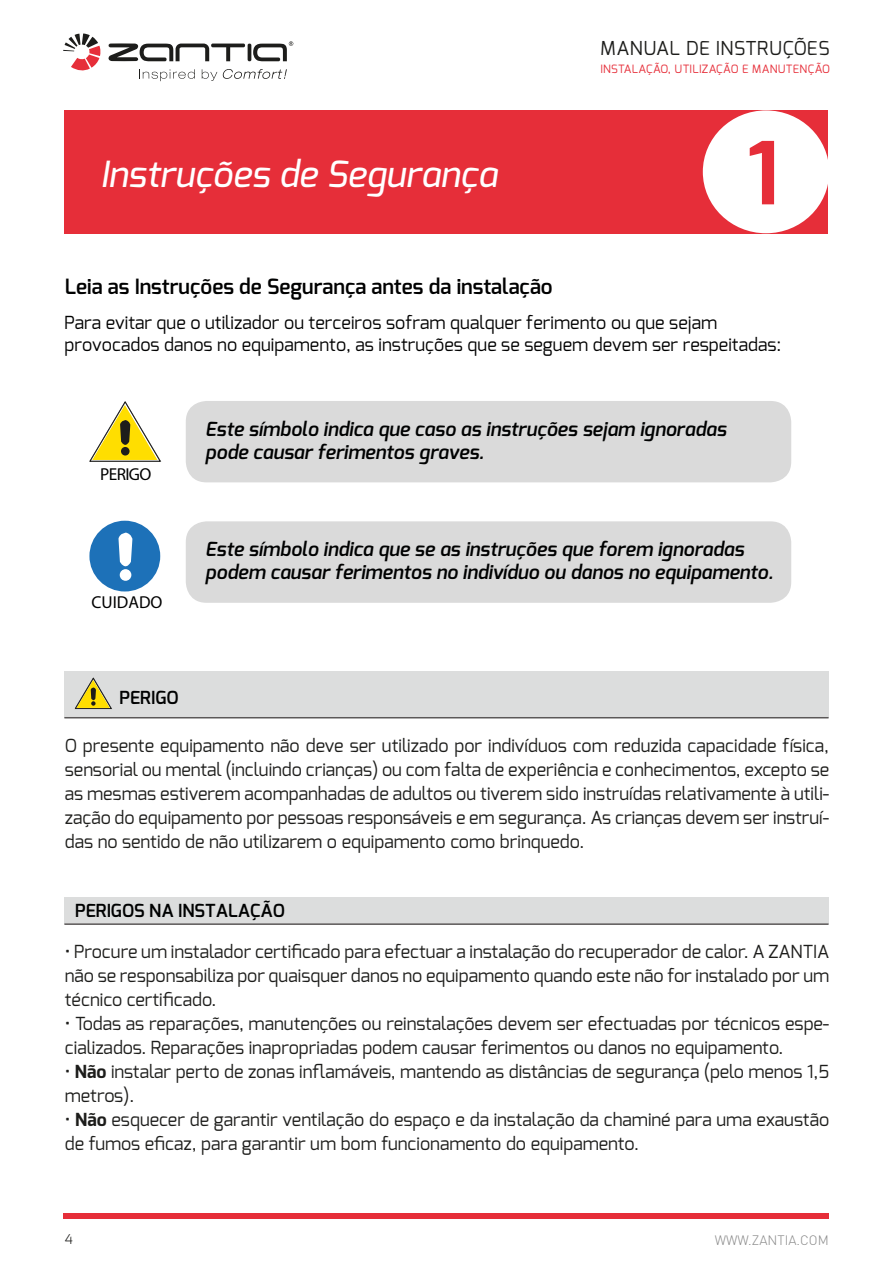
<style>
.page{position:relative;width:893px;height:1263px;background:#fff}
.page>*{position:absolute;margin:0;border:0;box-sizing:border-box;transform-origin:0 0}
.t1{font:700 86.7px "Exo";color:#e62e39}
.t2{font:italic 500 36px "Exo";color:#fff}
.t3{font:600 21px "Exo";color:#000101}
.t4{font:italic 600 19.5px/23.4px "Exo";color:#000101}
.t5{font:19.2px "Exo";letter-spacing:.03em;color:#1d1d1b}
.t6{font:18px/24px "Exo";color:#1d1d1b}
.t7{font:18px/21.6px "Exo";color:#000101}
.t8{font:600 18px "Exo";color:#000101}
.t9{font:17.25px "Myriad Pro";color:#000101}
.t10{font:300 13.5px "DIN";color:#878787}
.t11{font:300 13.5px "Exo";color:#1d1d1b}
.t12{font:11.4px "Exo";letter-spacing:.03em;color:#e62e39}
.s1{font-weight:700}
</style>
<div class="page">
<svg style="left:89px;top:401px;width:72px;height:61px"></svg>
<div style="left:121px;top:447px;width:9px;height:8px;background:#1d1d1b;border-radius:50%"></div>
<div style="left:186px;top:401px;width:605px;height:81px;background:#dadada;border-radius:21px"></div>
<div style="left:186px;top:521px;width:605px;height:82px;background:#dadada;border-radius:21px"></div>
<div style="left:89px;top:521px;width:71px;height:70px;background:#1d71b8;border-radius:50%"></div>
<svg style="left:118px;top:533px;width:14px;height:39px"></svg>
<div style="left:120px;top:569px;width:11px;height:12px;background:#fff;border-radius:50%"></div>
<div style="left:64px;top:672px;width:765px;height:46px;background:#dcdddd"></div>
<hr style="left:64px;top:717px;width:765px;height:1px;background:#5b5858">
<div style="left:64px;top:897px;width:765px;height:27px;background:#dcdddd"></div>
<hr style="left:64px;top:923px;width:765px;height:2px;background:#5b5858">
<div style="left:65px;top:110px;width:763px;height:123px;background:#e62e39"></div>
<div style="left:703px;top:110px;width:126px;height:123px;background:#fff;border-radius:50%"></div>
<svg style="left:75px;top:678px;width:37px;height:31px"></svg>
<div style="left:64px;top:1214px;width:765px;height:5px;background:#e62e39"></div>
<svg style="left:142px;top:69px;width:53px;height:12px"></svg>
<svg style="left:202px;top:69px;width:15px;height:12px"></svg>
<svg style="left:223px;top:69px;width:64px;height:10px"></svg>
<svg style="left:253px;top:41px;width:40px;height:20px"></svg>
<hr style="left:248px;top:44px;width:3px;height:17px;background:#1d1d1b;border-radius:2px">
<hr style="left:211px;top:44px;width:34px;height:3px;background:#1d1d1b;border-radius:2px">
<svg style="left:63px;top:34px;width:38px;height:37px"></svg>
<svg style="left:108px;top:43px;width:101px;height:18px"></svg>
<h2 class="t2" style="left:100px;top:151px;width:399px">Instruções de Segurança</h2>
<p class="t5" style="left:600px;top:36px;width:231px">MANUAL DE INSTRUÇÕES</p>
<p class="t12" style="left:600px;top:62px;width:231px">INSTALAÇÃO, UTILIZAÇÃO E MANUTENÇÃO</p>
<h1 class="t1" style="left:747px;top:117px;width:34px">1</h1>
<p class="t3" style="left:65px;top:273px;width:489px">Leia as Instruções de Segurança antes da instalação</p>
<p class="t7" style="left:64px;top:312px;width:718px">Para evitar que o utilizador ou terceiros sofram qualquer ferimento ou que sejam provocados danos no equipamento, as instruções que se seguem devem ser respeitadas:</p>
<p class="t9" style="left:100px;top:464px;width:53px">PERIGO</p>
<p class="t9" style="left:92px;top:592px;width:72px">CUIDADO</p>
<p class="t4" style="left:205px;top:417px;width:522px">Este símbolo indica que caso as instruções sejam ignoradas pode causar ferimentos graves.</p>
<p class="t4" style="left:205px;top:537px;width:570px">Este símbolo indica que se as instruções que forem ignoradas podem causar ferimentos no indivíduo ou danos no equipamento.</p>
<p class="t8" style="left:119px;top:686px;width:61px">PERIGO</p>
<p class="t6" style="left:65px;top:734px;width:766px;text-align:justify">O presente equipamento não deve ser utilizado por indivíduos com reduzida capacidade física, sensorial ou mental (incluindo crianças) ou com falta de experiência e conhecimentos, excepto se as mesmas estiverem acompanhadas de adultos ou tiverem sido instruídas relativamente à utili&shy;zação do equipamento por pessoas responsáveis e em segurança. As crianças devem ser instruí&shy;das no sentido de não utilizarem o equipamento como brinquedo.</p>
<p class="t8" style="left:75px;top:899px;width:211px">PERIGOS NA INSTALAÇÃO</p>
<p class="t6" style="left:65px;top:939px;width:766px;text-align:justify">• Procure um instalador certificado para efectuar a instalação do recuperador de calor. A ZANTIA não se responsabiliza por quaisquer danos no equipamento quando este não for instalado por um técnico certificado.</p>
<p class="t6" style="left:65px;top:1011px;width:766px">• Todas as reparações, manutenções ou reinstalações devem ser efectuadas por técnicos espe&shy;cializados. Reparações inapropriadas podem causar ferimentos ou danos no equipamento.</p>
<p class="t6" style="left:65px;top:1059px;width:766px">• <span class="s1">Não</span> instalar perto de zonas inflamáveis, mantendo as distâncias de segurança (pelo menos 1,5 metros).</p>
<p class="t6" style="left:65px;top:1107px;width:766px">• <span class="s1">Não</span> esquecer de garantir ventilação do espaço e da instalação da chaminé para uma exaustão de fumos eficaz, para garantir um bom funcionamento do equipamento.</p>
<p class="t11" style="left:65px;top:1230px;width:10px">4</p>
<p class="t10" style="left:715px;top:1232px;width:115px">WWW.ZANTIA.COM</p>
</div>
